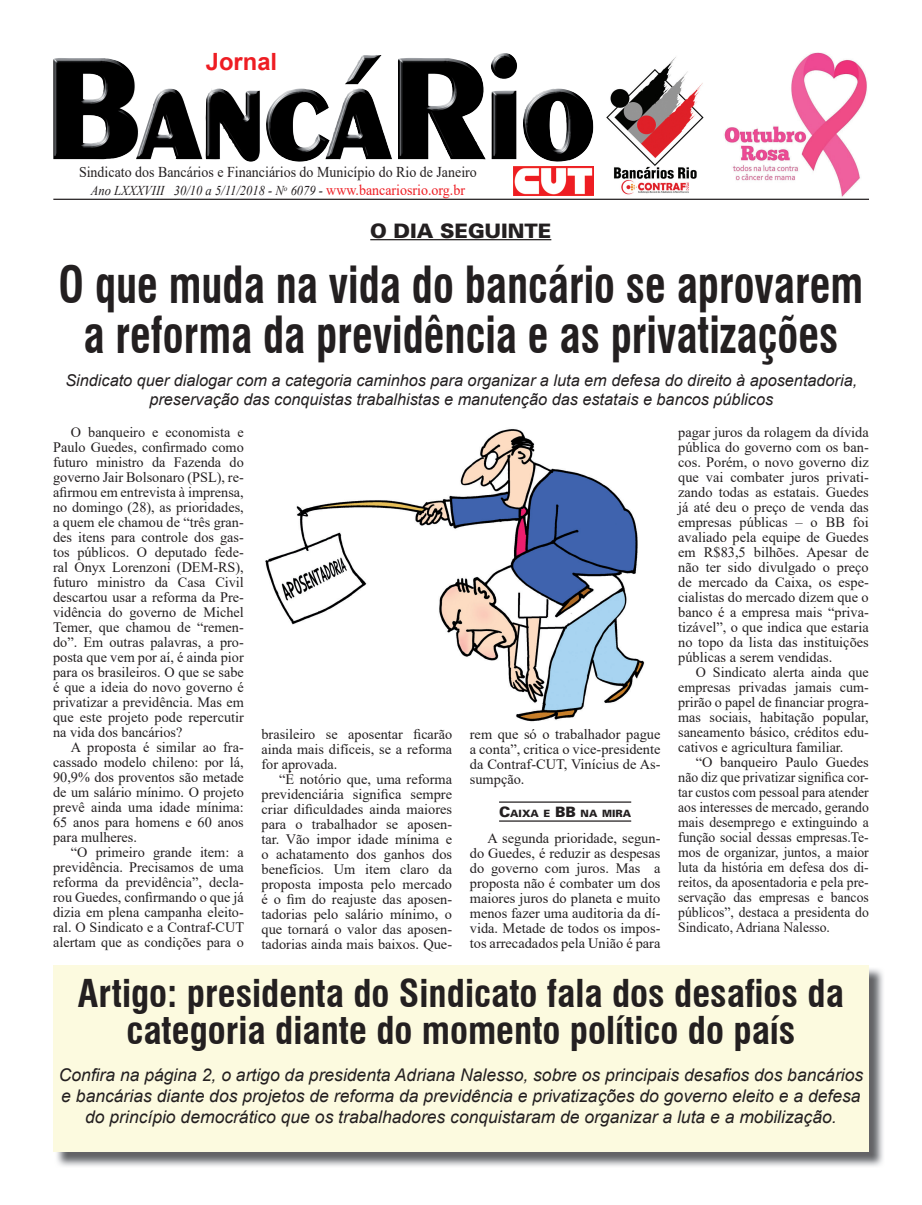
<style>
.page{position:relative;width:922px;height:1205px;background:#fff}
.page>*{position:absolute;margin:0;border:0;box-sizing:border-box;transform-origin:0 0}
.t1{font:700 condensed 50px/50px "Swiss 721 BT";color:#231f20;text-align:center;scale:.87 1}
.t2{font:700 condensed 37.5px/37.5px "Swiss 721 BT";color:#231f20;text-align:center}
.t3{font:700 23.75px "Arial";color:#ee1d23}
.t4{font:20px "USA Black Plain";color:#231f20}
.t5{font:italic 17.5px/21px "Arial";color:#231f20;text-align:center}
.t6{font:italic 16.25px/19.5px "Arial";color:#231f20;text-align:center}
.t7{font:15px "Times New Roman";color:#231f20;scale:.93 1}
.t8{font:14.38px/15px "Times New Roman";color:#231f20;text-align:justify}
.t9{font:italic 13.5px "Times New Roman";color:#231f20;scale:.93 1}
.t10{font:10.12px "USA Black Plain";color:#231f20}
.s1{font-style:normal;font-size:15px;color:#ee1d23}
.s2{font-size:14.38px}
</style>
<div class="page">
<img style="left:265px;top:429px;width:380px;height:293px">
<img style="left:57px;top:967px;width:826px;height:199px">
<div style="left:53px;top:966px;width:815px;height:186px;background:#fcfadf"></div>
<hr style="left:53px;top:199px;width:815px;height:1px;background:#231f20">
<img style="left:513px;top:167px;width:80px;height:29px">
<img style="left:53px;top:53px;width:464px;height:107px">
<img style="left:606px;top:57px;width:97px;height:138px">
<hr style="left:370px;top:239px;width:181px;height:1px;background:#231f20">
<hr style="left:499px;top:801px;width:132px;height:2px;background:#231f20">
<hr style="left:499px;top:820px;width:132px;height:2px;background:#231f20">
<img style="left:724px;top:53px;width:143px;height:144px">
<h3 class="t3" style="left:206px;top:45px;width:73px">Jornal</h3>
<p class="t7" style="left:79px;top:162px;width:429px">Sindicato dos Bancários e Financiários do Município do Rio de Janeiro</p>
<p class="t9" style="left:91px;top:181px;width:404px">Ano LXXXVIII 30/10 a 5/11/2018 - N<sup>o</sup> 6079 - <span class="s1">www.bancariosrio.org.br</span></p>
<h3 class="t4" style="left:370px;top:219px;width:182px">O DIA SEGUINTE</h3>
<h1 class="t1" style="left:59px;top:259px;width:925px">O que muda na vida do bancário se aprovarem a reforma da previdência e as privatizações</h1>
<p class="t6" style="left:65px;top:370px;width:793px">Sindicato quer dialogar com a categoria caminhos para organizar a luta em defesa do direito à aposentadoria, preservação das conquistas trabalhistas e manutenção das estatais e bancos públicos</p>
<p class="t8" style="left:53px;top:424px;width:192px;text-indent:18px">O banqueiro e economista e Paulo Guedes, confirmado como futuro ministro da Fazenda do governo Jair Bolsonaro (PSL), re&shy;afirmou em entrevista à imprensa, no domingo (28), as prioridades, a quem ele chamou de “três gran&shy;des itens para controle dos gas&shy;tos públicos. O deputado fede&shy;ral Onyx Lorenzoni (DEM-RS), futuro ministro da Casa Civil descartou usar a reforma da Pre&shy;vidência do governo de Michel Temer, que chamou de “remen&shy;do”. Em outras palavras, a pro&shy;posta que vem por aí, é ainda pior para os brasileiros. O que se sabe é que a ideia do novo governo é privatizar a previdência. Mas em que este projeto pode repercutir na vida dos bancários?</p>
<p class="t8" style="left:53px;top:739px;width:192px;text-indent:18px">A proposta é similar ao fra&shy;cassado modelo chileno: por lá, 90,9% dos proventos são metade de um salário mínimo. O projeto prevê ainda uma idade mínima:<br>65 anos para homens e 60 anos para mulheres.</p>
<p class="t8" style="left:53px;top:844px;width:192px;text-indent:18px">“O primeiro grande item: a previdência. Precisamos de uma reforma da previdência”, decla&shy;rou Guedes, confirmando o que já dizia em plena campanha eleito&shy;ral. O Sindicato e a Contraf-CUT alertam que as condições para o</p>
<p class="t8" style="left:261px;top:726px;width:192px">brasileiro se aposentar ficarão ainda mais difíceis, se a reforma for aprovada.</p>
<p class="t8" style="left:261px;top:771px;width:192px;text-indent:18px">“É notório que, uma reforma previdenciária significa sempre criar dificuldades ainda maiores para o trabalhador se aposen&shy;tar. Vão impor idade mínima e o achatamento dos ganhos dos benefícios. Um item claro da proposta imposta pelo mercado é o fim do reajuste das aposen&shy;tadorias pelo salário mínimo, o que tornará o valor das aposen&shy;tadorias ainda mais baixos. Que-</p>
<p class="t8" style="left:469px;top:726px;width:192px">rem que só o trabalhador pague a conta”, critica o vice-presidente da Contraf-CUT, Vinícius de As&shy;sumpção.</p>
<p class="t10" style="left:499px;top:807px;width:134px"><span class="s2">C</span>AIXA E <span class="s2">BB</span> NA MIRA</p>
<p class="t8" style="left:469px;top:830px;width:192px;text-indent:18px">A segunda prioridade, segun&shy;do Guedes, é reduzir as despesas do governo com juros. Mas a proposta não é combater um dos maiores juros do planeta e muito menos fazer uma auditoria da dí&shy;vida. Metade de todos os impos&shy;tos arrecadados pela União é para</p>
<p class="t8" style="left:678px;top:424px;width:192px">pagar juros da rolagem da dívida pública do governo com os ban&shy;cos. Porém, o novo governo diz que vai combater juros privati&shy;zando todas as estatais. Guedes já até deu o preço de venda das empresas públicas – o BB foi avaliado pela equipe de Guedes em R$83,5 bilhões. Apesar de não ter sido divulgado o preço de mercado da Caixa, os espe&shy;cialistas do mercado dizem que o banco é a empresa mais “priva&shy;tizável”, o que indica que estaria no topo da lista das instituições públicas a serem vendidas.</p>
<p class="t8" style="left:678px;top:664px;width:192px;text-indent:18px">O Sindicato alerta ainda que empresas privadas jamais cum&shy;prirão o papel de financiar progra&shy;mas sociais, habitação popular, saneamento básico, créditos edu&shy;cativos e agricultura familiar.</p>
<p class="t8" style="left:678px;top:754px;width:192px;text-indent:18px">“O banqueiro Paulo Guedes não diz que privatizar significa cor&shy;tar custos com pessoal para atender aos interesses de mercado, gerando mais desemprego e extinguindo a função social dessas empresas.Te&shy;mos de organizar, juntos, a maior luta da história em defesa dos di&shy;reitos, da aposentadoria e pela pre&shy;servação das empresas e bancos públicos”, destaca a presidenta do Sindicato, Adriana Nalesso.</p>
<h2 class="t2" style="left:78px;top:974px;width:767px">Artigo: presidenta do Sindicato fala dos desafios da categoria diante do momento político do país</h2>
<p class="t5" style="left:59px;top:1065px;width:805px">Confira na página 2, o artigo da presidenta Adriana Nalesso, sobre os principais desafios dos bancários e bancárias diante dos projetos de reforma da previdência e privatizações do governo eleito e a defesa do princípio democrático que os trabalhadores conquistaram de organizar a luta e a mobilização.</p>
</div>
